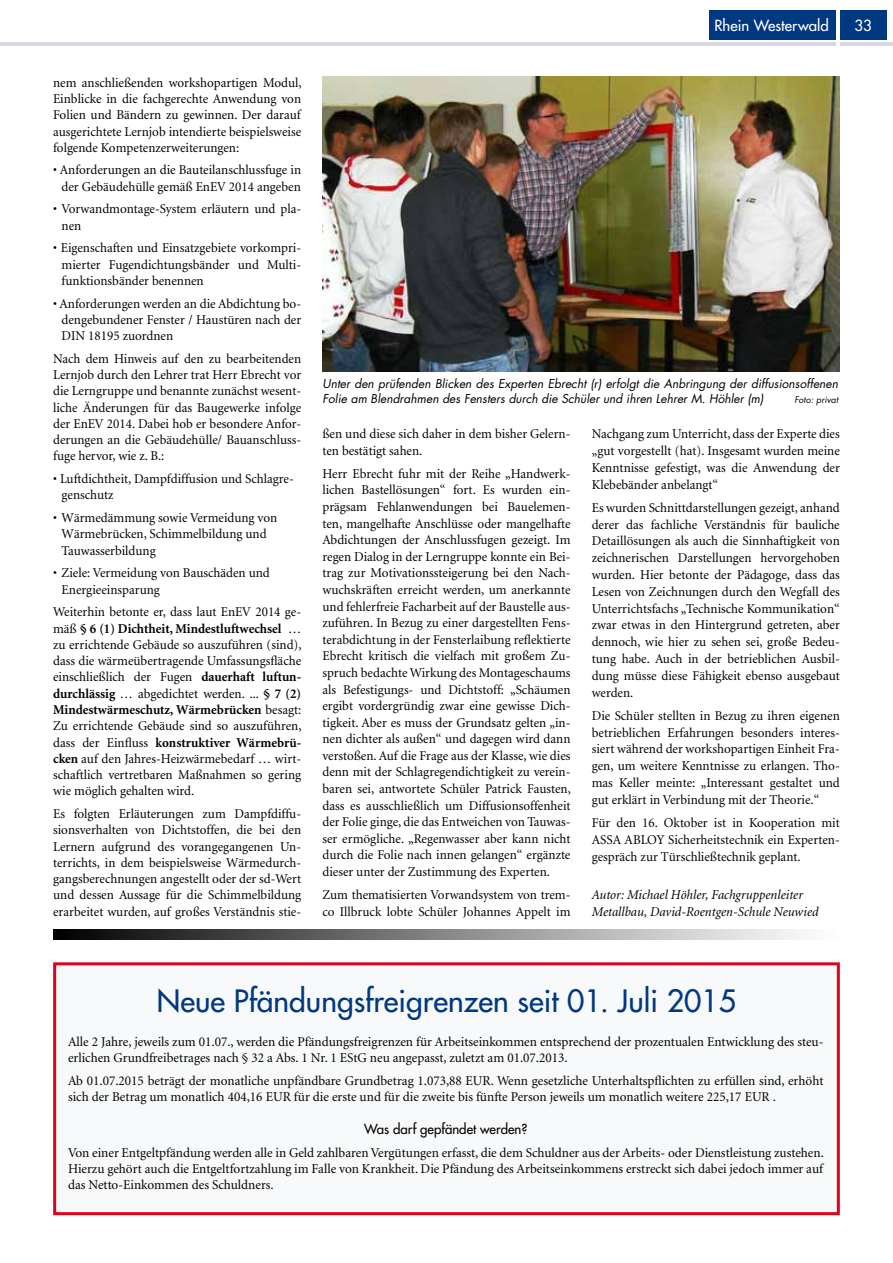
<style>
.page{position:relative;width:893px;height:1263px;background:#fff}
.page>*{position:absolute;margin:0;border:0;box-sizing:border-box;transform-origin:0 0}
.t1{font:30px "Futura LT";color:#003882}
.t2{font:15px "Futura LT";color:#fff}
.t3{font:13.5px/16.4px "Minion LT";color:#000;text-align:justify}
.t4{font:italic 13.5px/16.8px "Minion LT";color:#000}
.t5{font:13.5px "Futura LT";color:#000}
.t6{font:italic 12px/15px "Futura LT";color:#000}
.t7{font:italic 9px "Futura LT";color:#000}
.s1{font-weight:700}
</style>
<div class="page">
<hr style="left:0;top:43px;width:893px;height:3px;background:#d8d7ea">
<div style="left:709px;top:10px;width:178px;height:30px;background:#003882"></div>
<hr style="left:836px;top:0;width:4px;height:46px;background:#fff">
<div style="left:53px;top:962px;width:787px;height:253px;background:#f8f9fa;border:3px solid #e2001a"></div>
<img style="left:322px;top:77px;width:518px;height:294px">
<svg style="left:53px;top:930px;width:747px;height:10px;background:#7e7e7e"></svg>
<p class="t3" style="left:53px;top:75px;width:250px">nem anschließenden workshopartigen Modul, Einblicke in die fachgerechte Anwendung von Folien und Bändern zu gewinnen. Der darauf ausgerichtete Lernjob intendierte beispielsweise folgende Kompetenzerweiterungen:</p>
<p class="t3" style="left:53px;top:162px;width:250px;text-align:right">• Anforderungen an die Bauteilanschlussfuge in der Gebäudehülle gemäß EnEV 2014 angeben</p>
<p class="t3" style="left:62px;top:201px;width:241px;text-indent:-8px">• Vorwandmontage-System erläutern und pla&shy;nen</p>
<p class="t3" style="left:62px;top:240px;width:241px;text-indent:-8px">• Eigenschaften und Einsatzgebiete vorkompri&shy;mierter Fugendichtungsbänder und Multi&shy;funktionsbänder benennen</p>
<p class="t3" style="left:62px;top:296px;width:241px;text-indent:-8px">• Anforderungen werden an die Abdichtung bo&shy;dengebundener Fenster / Haustüren nach der DIN 18195 zuordnen</p>
<p class="t3" style="left:53px;top:351px;width:250px">Nach dem Hinweis auf den zu bearbeitenden Lernjob durch den Lehrer trat Herr Ebrecht vor die Lerngruppe und benannte zunächst wesent&shy;liche Änderungen für das Baugewerke infolge der EnEV 2014. Dabei hob er besondere Anfor&shy;derungen an die Gebäudehülle/ Bauanschluss&shy;fuge hervor, wie z. B.:</p>
<p class="t3" style="left:62px;top:471px;width:234px;text-indent:-8px">• Luftdichtheit, Dampfdiffusion und Schlagre&shy;genschutz</p>
<p class="t3" style="left:62px;top:510px;width:217px;text-align:left;text-indent:-8px">• Wärmedämmung sowie Vermeidung von<br>Wärmebrücken, Schimmelbildung und<br>Tauwasserbildung</p>
<p class="t3" style="left:62px;top:565px;width:210px;text-indent:-8px">• Ziele: Vermeidung von Bauschäden und<br>Energieeinsparung</p>
<p class="t3" style="left:53px;top:604px;width:250px">Weiterhin betonte er, dass laut EnEV 2014 ge&shy;mäß <span class="s1">§ 6 (1) Dichtheit, Mindestluftwechsel</span> … zu errichtende Gebäude so auszuführen (sind), dass die wärmeübertragende Umfassungsfläche einschließlich der Fugen <span class="s1">dauerhaft luftun&shy;durchlässig</span> … abgedichtet werden. ... <span class="s1">§ 7 (2)<br>Mindestwärmeschutz, Wärmebrücken</span> besagt:<br>Zu errichtende Gebäude sind so auszuführen, dass der Einfluss <span class="s1">konstruktiver Wärmebrü&shy;cken</span> auf den Jahres-Heizwärmebedarf … wirt&shy;schaftlich vertretbaren Maßnahmen so gering wie möglich gehalten wird.</p>
<p class="t3" style="left:53px;top:806px;width:250px">Es folgten Erläuterungen zum Dampfdiffu&shy;sionsverhalten von Dichtstoffen, die bei den Lernern aufgrund des vorangegangenen Un&shy;terrichts, in dem beispielsweise Wärmedurch&shy;gangsberechnungen angestellt oder der sd-Wert und dessen Aussage für die Schimmelbildung erarbeitet wurden, auf großes Verständnis stie-</p>
<p class="t2" style="left:714px;top:15px;width:116px">Rhein Westerwald</p>
<p class="t2" style="left:854px;top:15px;width:19px">33</p>
<p class="t6" style="left:322px;top:376px;width:517px">Unter den prüfenden Blicken des Experten Ebrecht (r) erfolgt die Anbringung der diffusionsoffenen<br>Folie am Blendrahmen des Fensters durch die Schüler und ihren Lehrer M. Höhler (m)</p>
<p class="t7" style="left:794px;top:394px;width:45px">Foto: privat</p>
<p class="t3" style="left:322px;top:426px;width:250px">ßen und diese sich daher in dem bisher Gelern&shy;ten bestätigt sahen.</p>
<p class="t3" style="left:322px;top:466px;width:250px">Herr Ebrecht fuhr mit der Reihe „Handwerk&shy;lichen Bastellösungen“ fort. Es wurden ein&shy;prägsam Fehlanwendungen bei Bauelemen&shy;ten, mangelhafte Anschlüsse oder mangelhafte Abdichtungen der Anschlussfugen gezeigt. Im regen Dialog in der Lerngruppe konnte ein Bei&shy;trag zur Motivationssteigerung bei den Nach&shy;wuchskräften erreicht werden, um anerkannte und fehlerfreie Facharbeit auf der Baustelle aus&shy;zuführen. In Bezug zu einer dargestellten Fens&shy;terabdichtung in der Fensterlaibung reflektierte Ebrecht kritisch die vielfach mit großem Zu&shy;spruch bedachte Wirkung des Montageschaums als Befestigungs- und Dichtstoff: „Schäumen ergibt vordergründig zwar eine gewisse Dich&shy;tigkeit. Aber es muss der Grundsatz gelten „in&shy;nen dichter als außen“ und dagegen wird dann verstoßen. Auf die Frage aus der Klasse, wie dies denn mit der Schlagregendichtigkeit zu verein&shy;baren sei, antwortete Schüler Patrick Fausten, dass es ausschließlich um Diffusionsoffenheit der Folie ginge, die das Entweichen von Tauwas&shy;ser ermögliche. „Regenwasser aber kann nicht durch die Folie nach innen gelangen“ ergänzte dieser unter der Zustimmung des Experten.</p>
<p class="t3" style="left:322px;top:887px;width:250px">Zum thematisierten Vorwandsystem von trem&shy;co Illbruck lobte Schüler Johannes Appelt im</p>
<p class="t3" style="left:592px;top:426px;width:250px;line-height:16.8px">Nachgang zum Unterricht, dass der Experte dies „gut vorgestellt (hat). Insgesamt wurden meine Kenntnisse gefestigt, was die Anwendung der Klebebänder anbelangt“</p>
<p class="t3" style="left:592px;top:499px;width:250px;line-height:16.8px">Es wurden Schnittdarstellungen gezeigt, anhand derer das fachliche Verständnis für bauliche Detaillösungen als auch die Sinnhaftigkeit von zeichnerischen Darstellungen hervorgehoben wurden. Hier betonte der Pädagoge, dass das Lesen von Zeichnungen durch den Wegfall des Unterrichtsfachs „Technische Kommunikation“ zwar etwas in den Hintergrund getreten, aber dennoch, wie hier zu sehen sei, große Bedeu&shy;tung habe. Auch in der betrieblichen Ausbil&shy;dung müsse diese Fähigkeit ebenso ausgebaut werden.</p>
<p class="t3" style="left:592px;top:708px;width:250px;line-height:16.8px">Die Schüler stellten in Bezug zu ihren eigenen betrieblichen Erfahrungen besonders interes&shy;siert während der workshopartigen Einheit Fra&shy;gen, um weitere Kenntnisse zu erlangen. Tho&shy;mas Keller meinte: „Interessant gestaltet und gut erklärt in Verbindung mit der Theorie.“</p>
<p class="t3" style="left:592px;top:815px;width:250px;line-height:16.8px">Für den 16. Oktober ist in Kooperation mit ASSA ABLOY Sicherheitstechnik ein Experten&shy;gespräch zur Türschließtechnik geplant.</p>
<p class="t4" style="left:592px;top:886px;width:228px">Autor: Michael Höhler, Fachgruppenleiter<br>Metallbau, David-Roentgen-Schule Neuwied</p>
<h1 class="t1" style="left:157px;top:981px;width:581px">Neue Pfändungsfreigrenzen seit 01. Juli 2015</h1>
<p class="t3" style="left:68px;top:1034px;width:757px">Alle 2 Jahre, jeweils zum 01.07., werden die Pfändungsfreigrenzen für Arbeitseinkommen entsprechend der prozentualen Entwicklung des steu&shy;erlichen Grundfreibetrages nach § 32 a Abs. 1 Nr. 1 EStG neu angepasst, zuletzt am 01.07.2013.</p>
<p class="t3" style="left:68px;top:1073px;width:757px">Ab 01.07.2015 beträgt der monatliche unpfändbare Grundbetrag 1.073,88 EUR. Wenn gesetzliche Unterhaltspflichten zu erfüllen sind, erhöht sich der Betrag um monatlich 404,16 EUR für die erste und für die zweite bis fünfte Person jeweils um monatlich weitere 225,17 EUR .</p>
<p class="t5" style="left:364px;top:1120px;width:165px">Was darf gepfändet werden?</p>
<p class="t3" style="left:68px;top:1145px;width:757px">Von einer Entgeltpfändung werden alle in Geld zahlbaren Vergütungen erfasst, die dem Schuldner aus der Arbeits- oder Dienstleistung zustehen.<br>Hierzu gehört auch die Entgeltfortzahlung im Falle von Krankheit. Die Pfändung des Arbeitseinkommens erstreckt sich dabei jedoch immer auf das Netto-Einkommen des Schuldners.</p>
</div>
